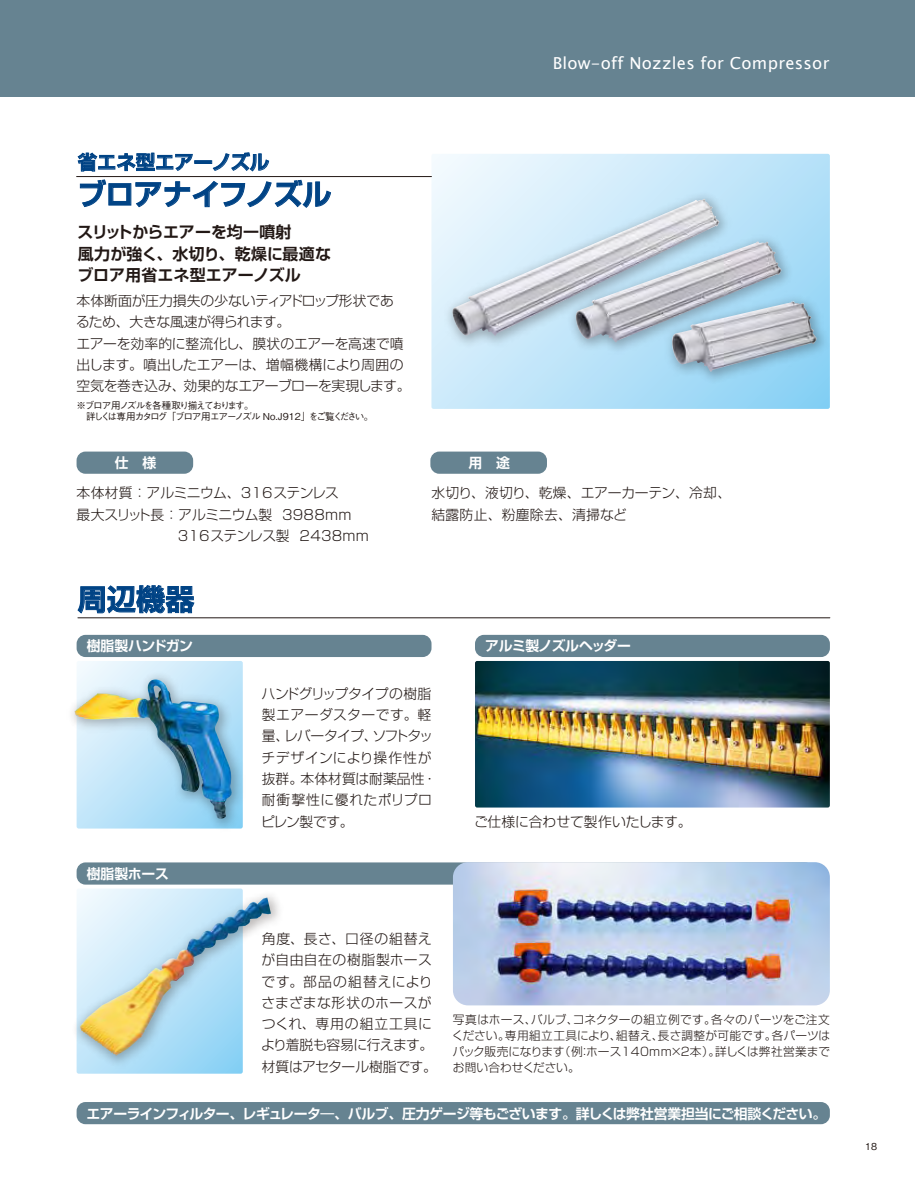
<style>
.page{position:relative;width:915px;height:1191px;background:#fff}
.page>*{position:absolute;margin:0;border:0;box-sizing:border-box;transform-origin:0 0}
.t1{font:700 28.65px "Shin Go Pr 6 N De";letter-spacing:-.01em;color:#004385}
.t2{font:700 19.2px "Shin Go Pr 6 N De";letter-spacing:.005em;color:#004385}
.t3{font:16.5px "Lucida Sans Unicode";letter-spacing:.015em;color:#fff}
.t4{font:700 15.9px/21.3px "Shin Go Pro De";letter-spacing:.005em;color:#221815}
.t5{font:300 13.8px/21.3px "Shin Go Pro";letter-spacing:-.005em;color:#221815}
.t6{font:700 13.8px "Shin Go Pr 6 N De";letter-spacing:-.035em;color:#fff}
.t7{font:300 13.8px/21.3px "Shin Go Pro";letter-spacing:.02em;color:#221815}
.t8{font:300 13.8px/21.3px "Shin Go Pro";letter-spacing:.015em;color:#221815}
.t9{font:300 11.7px/15.9px "Shin Go Pro";color:#221815;text-align:justify}
.t10{font:500 9.6px/11.7px "Gothic BBB Pro";letter-spacing:-.125em;color:#221815}
</style>
<div class="page">
<svg style="left:431px;top:154px;width:398px;height:255px;background:#c6e8fa"></svg>
<img style="left:439px;top:186px;width:391px;height:204px">
<img style="left:451px;top:199px;width:305px;height:140px">
<svg style="left:78px;top:661px;width:165px;height:5px"></svg>
<img style="left:71px;top:666px;width:172px;height:163px">
<img style="left:74px;top:679px;width:158px;height:139px">
<img style="left:475px;top:661px;width:354px;height:146px">
<svg style="left:77px;top:862px;width:740px;height:144px"></svg>
<img style="left:76px;top:885px;width:213px;height:189px">
<img style="left:79px;top:897px;width:192px;height:159px">
<img style="left:453px;top:862px;width:376px;height:143px">
<svg style="left:78px;top:153px;width:115px;height:19px"></svg>
<div style="left:194px;top:161px;width:18px;height:3px;border:1px solid #004385"></div>
<svg style="left:213px;top:152px;width:56px;height:19px"></svg>
<svg style="left:80px;top:179px;width:251px;height:29px"></svg>
<hr style="left:77px;top:176px;width:354px;height:1px;background:#221815">
<svg style="left:78px;top:585px;width:116px;height:28px"></svg>
<hr style="left:78px;top:617px;width:751px;height:1px;background:#221815">
<div style="left:430px;top:451px;width:116px;height:23px;background:#668391;border-radius:9px"></div>
<div style="left:76px;top:451px;width:117px;height:23px;background:#668391;border-radius:9px"></div>
<div style="left:77px;top:635px;width:354px;height:22px;background:#668391;border-radius:9px"></div>
<div style="left:77px;top:1102px;width:752px;height:22px;background:#668391;border-radius:9px"></div>
<div style="left:475px;top:635px;width:354px;height:22px;background:#668391;border-radius:9px"></div>
<div style="left:0;top:0;width:914px;height:96px;background:#668391"></div>
<h2 class="t2" style="left:78px;top:146px;width:193px">省エネ型エアーノズル</h2>
<h1 class="t1" style="left:77px;top:171px;width:255px">ブロアナイフノズル</h1>
<p class="t4" style="left:78px;top:220px;width:255px">スリットからエアーを均一噴射<br>風力が強く、水切り、乾燥に最適なブロア用省エネ型エアーノズル</p>
<p class="t5" style="left:76px;top:288px;width:336px">本体断面が圧力損失の少ないティアドロップ形状であるため、大きな風速が得られます。<br>エアーを効率的に整流化し、膜状のエアーを高速で噴出します。噴出したエアーは、増幅機構により周囲の空気を巻き込み、効果的なエアーブローを実現します。</p>
<p class="t10" style="left:77px;top:398px;width:298px">※ブロア用ノズルを各種取り揃えております。<br>　詳しくは専用カタログ「ブロア用エアーノズル No.J912」をご覧ください。</p>
<p class="t6" style="left:115px;top:451px;width:43px">仕　様</p>
<p class="t6" style="left:468px;top:451px;width:43px">用　途</p>
<p class="t3" style="left:552px;top:50px;width:278px">Blow-off Nozzles for Compressor</p>
<p class="t5" style="left:77px;top:481px;width:294px">本体材質：アルミニウム、316ステンレス<br>最大スリット長：アルミニウム製 3988mm<br>　　　　　　 316ステンレス製 2438mm</p>
<p class="t8" style="left:431px;top:481px;width:301px">水切り、液切り、乾燥、エアーカーテン、冷却、結露防止、粉塵除去、清掃など</p>
<h1 class="t1" style="left:78px;top:576px;width:118px">周辺機器</h1>
<p class="t6" style="left:87px;top:634px;width:107px">樹脂製ハンドガン</p>
<p class="t6" style="left:485px;top:634px;width:147px">アルミ製ノズルヘッダー</p>
<p class="t6" style="left:87px;top:862px;width:84px">樹脂製ホース</p>
<p class="t5" style="left:261px;top:681px;width:177px">ハンドグリップタイプの樹脂製エアーダスターです。軽量、レバータイプ、ソフトタッチデザインにより操作性が抜群。本体材質は耐薬品性・耐衝撃性に優れたポリプロピレン製です。</p>
<p class="t5" style="left:474px;top:809px;width:219px">ご仕様に合わせて製作いたします。</p>
<p class="t7" style="left:261px;top:926px;width:177px">角度、長さ、口径の組替えが自由自在の樹脂製ホースです。部品の組替えによりさまざまな形状のホースがつくれ、専用の組立工具により着脱も容易に行えます。材質はアセタール樹脂です。</p>
<p class="t9" style="left:452px;top:1009px;width:379px">写真はホース、バルブ、コネクターの組立例です。各々のパーツをご注文ください。専用組立工具により、組替え、長さ調整が可能です。各パーツはパック販売になります（例：ホース140mm×2本）。詳しくは弊社営業までお問い合わせください。</p>
<p class="t6" style="left:86px;top:1102px;width:741px">エアーラインフィルター、レギュレータ―、バルブ、圧力ゲージ等もございます。詳しくは弊社営業担当にご相談ください。</p>
<p class="t10" style="left:864px;top:1138px;width:14px">18</p>
</div>
